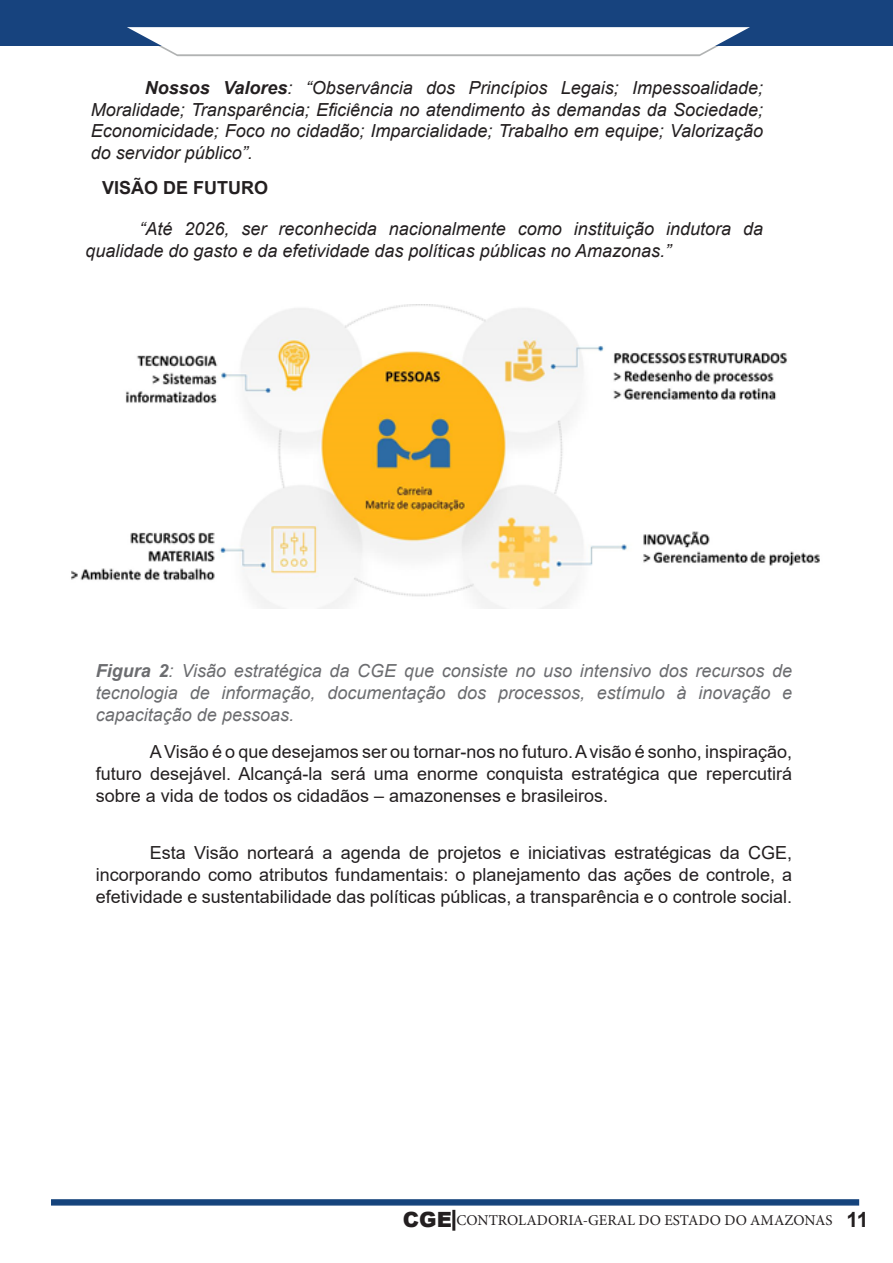
<style>
.page{position:relative;width:893px;height:1263px;background:#fff}
.page>*{position:absolute;margin:0;border:0;box-sizing:border-box;transform-origin:0 0}
.t1{font:18px/21.6px "Arial";color:#231f20;text-align:justify}
.t2{font:italic 18px/21.6px "Arial";color:#231f20;text-align:justify}
.t3{font:italic 18px/21.6px "Arial";color:#6c6d70;text-align:justify}
.t4{font:700 18px "Arial";color:#231f20}
.t5{font:15px "Minion Pro";color:#231f20}
.s1{font-weight:700}
.s2{font-family:"Arial";font-weight:900;font-size:21px}
.s3{font-family:"Arial";font-weight:700;font-size:21px}
</style>
<div class="page">
<hr style="left:452px;top:1210px;width:3px;height:21px;background:#231f20">
<div style="left:0;top:0;width:893px;height:46px;background:#17437e"></div>
<svg style="left:127px;top:27px;width:623px;height:29px"></svg>
<svg style="left:51px;top:1199px;width:808px;height:6px;background:#1d4980"></svg>
<img style="left:71px;top:305px;width:749px;height:303px">
<p class="t2" style="left:91px;top:77px;width:674px;text-indent:54px"><span class="s1">Nossos Valores</span>: “Observância dos Princípios Legais; Impessoalidade; Moralidade; Transparência; Eficiência no atendimento às demandas da Sociedade; Economicidade; Foco no cidadão; Imparcialidade; Trabalho em equipe; Valorização do servidor público”.</p>
<p class="t4" style="left:102px;top:175px;width:168px">VISÃO DE FUTURO</p>
<p class="t2" style="left:85px;top:218px;width:679px;text-indent:54px">“Até 2026, ser reconhecida nacionalmente como instituição indutora da qualidade do gasto e da efetividade das políticas públicas no Amazonas.”</p>
<p class="t3" style="left:96px;top:660px;width:698px"><span class="s1">Figura 2</span>: Visão estratégica da CGE que consiste no uso intensivo dos recursos de tecnologia de informação, documentação dos processos, estímulo à inovação e capacitação de pessoas.</p>
<p class="t1" style="left:96px;top:741px;width:698px;text-indent:54px">AVisão é o que desejamos ser ou tornar-nos no futuro.Avisão é sonho, inspiração, futuro desejável. Alcançá-la será uma enorme conquista estratégica que repercutirá sobre a vida de todos os cidadãos – amazonenses e brasileiros.</p>
<p class="t1" style="left:96px;top:842px;width:698px;text-indent:54px">Esta Visão norteará a agenda de projetos e iniciativas estratégicas da CGE, incorporando como atributos fundamentais: o planejamento das ações de controle, a efetividade e sustentabilidade das políticas públicas, a transparência e o controle social.</p>
<p class="t5" style="left:403px;top:1210px;width:467px"><span class="s2">CGE</span> CONTROLADORIA-GERAL DO ESTADO DO AMAZONAS <span class="s3">11</span></p>
</div>
